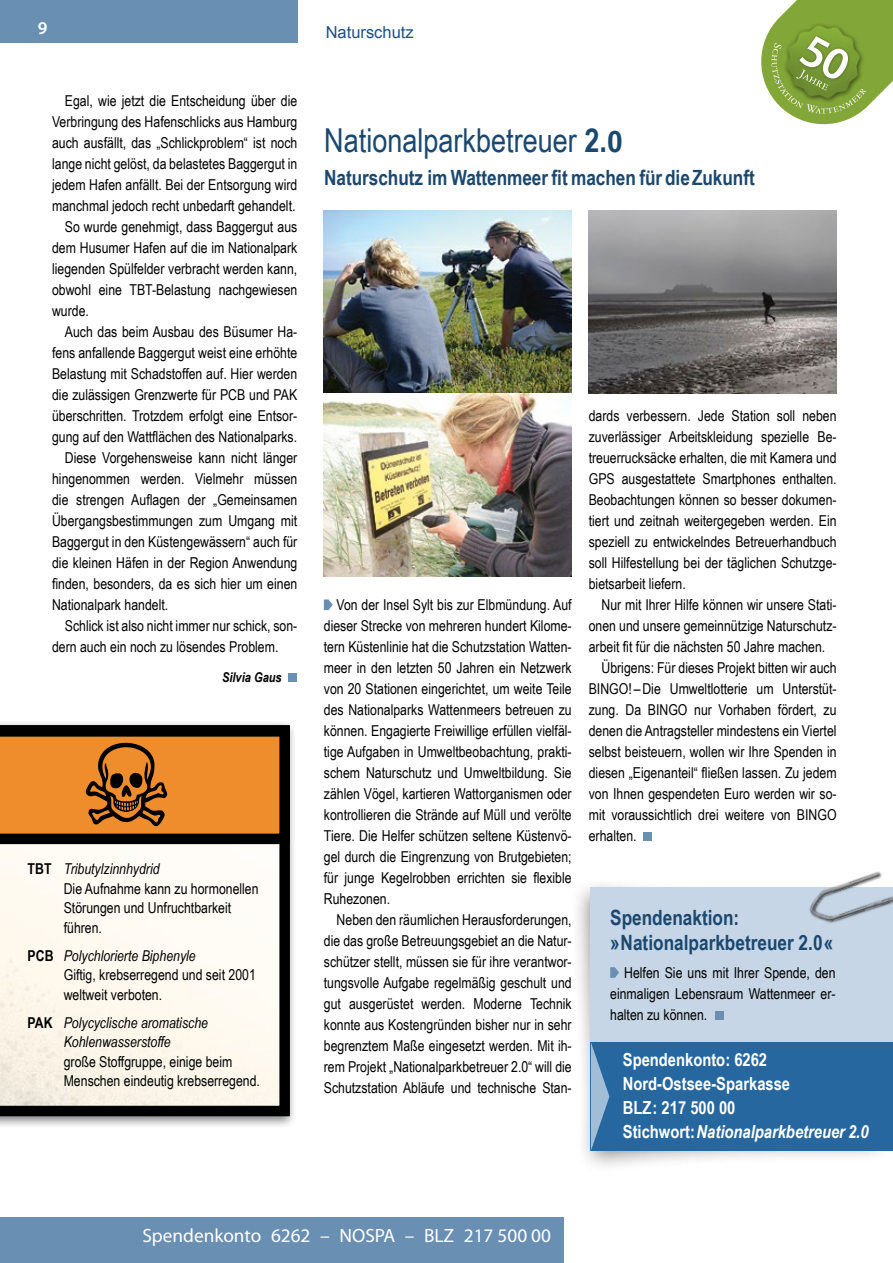
<style>
.page{position:relative;width:893px;height:1263px;background:#fff}
.page>*{position:absolute;margin:0;border:0;box-sizing:border-box;transform-origin:0 0}
.t1{font:33px "Arial Narrow";color:#1b486f}
.t2{font:700 21px/25.2px "Arial Narrow";letter-spacing:-.005em;color:#1b486f}
.t3{font:19.2px "Myriad Pro";color:#fff}
.t4{font:700 18px/24px "Arial Narrow";color:#fff}
.t5{font:600 18px "Myriad Pro";color:#fff}
.t6{font:16.5px "Arial";color:#1e5085}
.t7{font:15px/21px "Arial Narrow";color:#000;text-align:justify}
.t8{font:italic 15px/19.5px "Arial Narrow";color:#000;text-align:center}
.t9{font:italic 700 13.5px "Arial Narrow";color:#000}
.s1{font-weight:700}
.s2{font-style:italic}
.s3{font-weight:700;font-style:normal}
.s4{font-weight:700;font-size:29.7px}
</style>
<div class="page">
<div style="left:0;top:719px;width:297px;height:410px;background:#000;opacity:.5"></div>
<svg style="left:0;top:725px;width:290px;height:391px"></svg>
<div style="left:570px;top:878px;width:323px;height:296px;background:#000;opacity:.47"></div>
<svg style="left:761px;top:0;width:132px;height:125px"></svg>
<svg style="left:324px;top:599px;width:9px;height:11px"></svg>
<div style="left:643px;top:833px;width:9px;height:8px;background:#698fb3"></div>
<div style="left:591px;top:887px;width:302px;height:263px;background:#c6d6e6"></div>
<div style="left:591px;top:1042px;width:302px;height:109px;background:#27679f"></div>
<svg style="left:591px;top:1043px;width:18px;height:107px"></svg>
<svg style="left:610px;top:967px;width:9px;height:11px"></svg>
<div style="left:715px;top:1011px;width:9px;height:9px;background:#698fb3"></div>
<div style="left:289px;top:673px;width:8px;height:9px;background:#698fb3"></div>
<img style="left:799px;top:871px;width:94px;height:52px">
<img style="left:324px;top:211px;width:247px;height:365px">
<img style="left:589px;top:211px;width:247px;height:183px">
<svg style="left:0;top:726px;width:290px;height:118px;background:#ad6620"></svg>
<div style="left:0;top:0;width:298px;height:43px;background:#698fb3"></div>
<div style="left:0;top:1218px;width:564px;height:45px;background:#698fb3"></div>
<p class="t5" style="left:38px;top:16px;width:11px">9</p>
<p class="t7" style="left:65px;top:90px;width:234px">Egal, wie jetzt die Entscheidung über die</p>
<p class="t7" style="left:52px;top:111px;width:247px">Verbringung des Hafenschlicks aus Hamburg</p>
<p class="t7" style="left:52px;top:132px;width:247px">auch ausfällt, das „Schlickproblem“ ist noch</p>
<p class="t7" style="left:52px;top:153px;width:247px">lange nicht gelöst, da belastetes Baggergut in</p>
<p class="t7" style="left:52px;top:174px;width:247px">jedem Hafen anfällt. Bei der Entsorgung wird</p>
<p class="t7" style="left:52px;top:195px;width:245px">manchmal jedoch recht unbedarft gehandelt.</p>
<p class="t7" style="left:65px;top:216px;width:234px">So wurde genehmigt, dass Baggergut aus</p>
<p class="t7" style="left:52px;top:237px;width:247px">dem Husumer Hafen auf die im Nationalpark</p>
<p class="t7" style="left:52px;top:258px;width:247px">liegenden Spülfelder verbracht werden kann,</p>
<p class="t7" style="left:52px;top:279px;width:247px">obwohl eine TBT-Belastung nachgewiesen</p>
<p class="t7" style="left:52px;top:300px;width:38px">wurde.</p>
<p class="t7" style="left:65px;top:321px;width:234px">Auch das beim Ausbau des Büsumer Ha-</p>
<p class="t7" style="left:52px;top:342px;width:247px">fens anfallende Baggergut weist eine erhöhte</p>
<p class="t7" style="left:52px;top:363px;width:247px">Belastung mit Schadstoffen auf. Hier werden</p>
<p class="t7" style="left:52px;top:384px;width:247px">die zulässigen Grenzwerte für PCB und PAK</p>
<p class="t7" style="left:52px;top:405px;width:247px">überschritten. Trotzdem erfolgt eine Entsor-</p>
<p class="t7" style="left:52px;top:426px;width:247px">gung auf den Wattflächen des Nationalparks.</p>
<p class="t7" style="left:65px;top:447px;width:234px">Diese Vorgehensweise kann nicht länger</p>
<p class="t7" style="left:52px;top:468px;width:247px">hingenommen werden. Vielmehr müssen</p>
<p class="t7" style="left:52px;top:489px;width:247px">die strengen Auflagen der „Gemeinsamen</p>
<p class="t7" style="left:52px;top:510px;width:247px">Übergangsbestimmungen zum Umgang mit</p>
<p class="t7" style="left:52px;top:531px;width:247px">Baggergut in den Küstengewässern“ auch für</p>
<p class="t7" style="left:52px;top:552px;width:247px">die kleinen Häfen in der Region Anwendung</p>
<p class="t7" style="left:52px;top:573px;width:247px">finden, besonders, da es sich hier um einen</p>
<p class="t7" style="left:52px;top:594px;width:118px">Nationalpark handelt.</p>
<p class="t7" style="left:65px;top:615px;width:234px">Schlick ist also nicht immer nur schick, son-</p>
<p class="t7" style="left:52px;top:636px;width:228px">dern auch ein noch zu lösendes Problem.</p>
<p class="t9" style="left:222px;top:667px;width:61px">Silvia Gaus</p>
<p class="t7" style="left:64px;top:859px;width:196px;line-height:19.5px;text-align:left;text-indent:-36px"><span class="s1">TBT</span> <span class="s2">Tributylzinnhydrid<br></span>Die Aufnahme kann zu hormonellen<br>Störungen und Unfruchtbarkeit führen.</p>
<p class="t7" style="left:64px;top:945px;width:194px;line-height:19.5px;text-align:left;text-indent:-36px"><span class="s1">PCB</span> <span class="s2">Polychlorierte Biphenyle<br></span>Giftig, krebserregend und seit 2001 weltweit verboten.</p>
<p class="t8" style="left:28px;top:1012px;width:182px"><span class="s3">PAK</span> Polycyclische aromatische<br>Kohlenwasserstoffe</p>
<p class="t7" style="left:64px;top:1051px;width:198px;line-height:19.5px">große Stoffgruppe, einige beim<br>Menschen eindeutig krebserregend.</p>
<p class="t6" style="left:326px;top:22px;width:90px">Naturschutz</p>
<h1 class="t1" style="left:324px;top:116px;width:300px">Nationalparkbetreuer <span class="s1">2.</span><span class="s4">0</span></h1>
<h2 class="t2" style="left:324px;top:164px;width:432px">Naturschutz im Wattenmeer fit machen für die Zukunft</h2>
<p class="t7" style="left:324px;top:594px;width:249px;text-indent:13px">Von der Insel Sylt bis zur Elbmündung. Auf dieser Strecke von mehreren hundert Kilome&shy;tern Küstenlinie hat die Schutzstation Watten&shy;meer in den letzten 50 Jahren ein Netzwerk von 20 Stationen eingerichtet, um weite Teile des Nationalparks Wattenmeers betreuen zu können. Engagierte Freiwillige erfüllen vielfäl&shy;tige Aufgaben in Umweltbeobachtung, prakti&shy;schem Naturschutz und Umweltbildung. Sie zählen Vögel, kartieren Wattorganismen oder kontrollieren die Strände auf Müll und verölte Tiere. Die Helfer schützen seltene Küstenvö&shy;gel durch die Eingrenzung von Brutgebieten; für junge Kegelrobben errichten sie flexible Ruhezonen.</p>
<p class="t7" style="left:324px;top:909px;width:249px;text-indent:13px">Neben den räumlichen Herausforderungen, die das große Betreuungsgebiet an die Natur&shy;schützer stellt, müssen sie für ihre verantwor&shy;tungsvolle Aufgabe regelmäßig geschult und gut ausgerüstet werden. Moderne Technik konnte aus Kostengründen bisher nur in sehr begrenztem Maße eingesetzt werden. Mit ih&shy;rem Projekt „Nationalparkbetreuer 2.0“ will die Schutzstation Abläufe und technische Stan-</p>
<p class="t7" style="left:589px;top:405px;width:249px">dards verbessern. Jede Station soll neben zuverlässiger Arbeitskleidung spezielle Be&shy;treuerrucksäcke erhalten, die mit Kamera und GPS ausgestattete Smartphones enthalten.<br>Beobachtungen können so besser dokumen&shy;tiert und zeitnah weitergegeben werden. Ein speziell zu entwickelndes Betreuerhandbuch soll Hilfestellung bei der täglichen Schutzge&shy;bietsarbeit liefern.</p>
<p class="t7" style="left:601px;top:594px;width:237px">Nur mit Ihrer Hilfe können wir unsere Stati-</p>
<p class="t7" style="left:589px;top:615px;width:249px">onen und unsere gemeinnützige Naturschutz-</p>
<p class="t7" style="left:589px;top:636px;width:238px">arbeit fit für die nächsten 50 Jahre machen.</p>
<p class="t7" style="left:601px;top:657px;width:237px">Übrigens: Für dieses Projekt bitten wir auch</p>
<p class="t7" style="left:589px;top:678px;width:249px">BINGO! –Die Umweltlotterie um Unterstüt-</p>
<p class="t7" style="left:589px;top:699px;width:249px">zung. Da BINGO nur Vorhaben fördert, zu</p>
<p class="t7" style="left:589px;top:720px;width:249px">denen die Antragsteller mindestens ein Viertel</p>
<p class="t7" style="left:589px;top:741px;width:249px">selbst beisteuern, wollen wir Ihre Spenden in</p>
<p class="t7" style="left:589px;top:762px;width:249px">diesen „Eigenanteil“ fließen lassen. Zu jedem</p>
<p class="t7" style="left:589px;top:783px;width:249px">von Ihnen gespendeten Euro werden wir so-</p>
<p class="t7" style="left:589px;top:804px;width:249px">mit voraussichtlich drei weitere von BINGO</p>
<p class="t7" style="left:589px;top:825px;width:49px">erhalten.</p>
<h2 class="t2" style="left:610px;top:904px;width:225px">Spendenaktion: »Nationalparkbetreuer 2.0«</h2>
<p class="t7" style="left:610px;top:961px;width:227px;text-indent:14px">Helfen Sie uns mit Ihrer Spende, den einmaligen Lebensraum Wattenmeer er&shy;halten zu können.</p>
<p class="t4" style="left:623px;top:1047px;width:247px">Spendenkonto: 6262<br>Nord-Ostsee-Sparkasse<br>BLZ: 217 500 00<br>Stichwort: <span class="s2">Nationalparkbetreuer 2.0</span></p>
<p class="t3" style="left:142px;top:1223px;width:410px">Spendenkonto 6262 – NOSPA – BLZ 217 500 00</p>
<p class="t3" style="left:316px;top:1223px;width:236px">schutzstation-wattenmeer.de</p>
</div>
